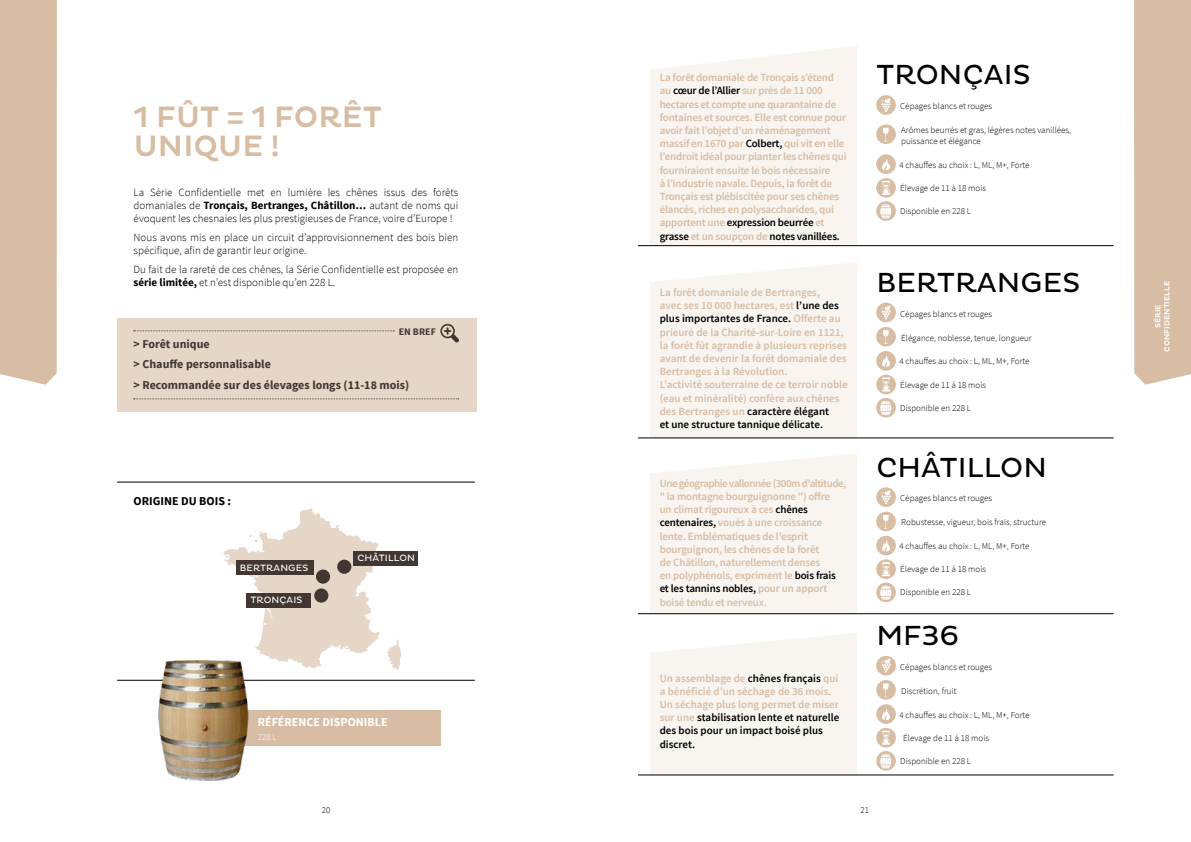
<style>
.page{position:relative;width:1191px;height:842px;background:#fff}
.page>*{position:absolute;margin:0;border:0;box-sizing:border-box;transform-origin:0 0}
.t1{font:500 30px/29px "Pluto";letter-spacing:.005em;color:#d7bda4}
.t2{font:28.1px "Pluto";letter-spacing:.005em;color:#000}
.t3{font:700 12px/20.1px "Source Sans Pro";color:#423731}
.t4{font:700 12px "Source Sans Pro";color:#fff}
.t5{font:700 12px "Source Sans Pro";color:#000}
.t6{font:600 11px/13.2px "Source Sans Pro";letter-spacing:-.015em;color:#d7bda4}
.t7{font:300 11px/13.2px "Source Sans Pro";color:#000}
.t8{font:700 10px "Source Sans Pro";color:#423731}
.t9{font:9.3px "Pluto";letter-spacing:.015em;color:#fff}
.t10{font:300 9px/10.8px "Source Sans Pro";color:#000}
.t11{font:300 9px "Source Sans Pro";color:#fff}
.t12{font:500 7.5px/9px "Pluto";letter-spacing:.005em;color:#fff;text-align:center}
.s1{font-weight:700}
.s2{color:#000}
</style>
<div class="page">
<div style="left:1134px;top:0;width:57px;height:385px;background:#d7bda4"></div>
<div style="left:650px;top:46px;width:207px;height:199px;background:#f8f4ef"></div>
<div style="left:650px;top:262px;width:207px;height:176px;background:#f8f4ef"></div>
<div style="left:650px;top:454px;width:207px;height:159px;background:#f8f4ef"></div>
<svg style="left:650px;top:633px;width:207px;height:142px"></svg>
<div style="left:242px;top:710px;width:198px;height:36px;background:#d7bda4"></div>
<svg style="left:220px;top:508px;width:160px;height:160px"></svg>
<svg style="left:387px;top:639px;width:14px;height:31px"></svg>
<div style="left:337px;top:560px;width:14px;height:14px;background:#423731;border-radius:50%"></div>
<div style="left:316px;top:569px;width:14px;height:15px;background:#423731;border-radius:50%"></div>
<div style="left:314px;top:588px;width:14px;height:15px;background:#423731;border-radius:50%"></div>
<div style="left:354px;top:551px;width:64px;height:14px;background:#423731"></div>
<div style="left:236px;top:561px;width:77px;height:14px;background:#423731"></div>
<div style="left:247px;top:593px;width:64px;height:15px;background:#423731"></div>
<hr style="left:117px;top:482px;width:358px;height:1px;background:#000">
<hr style="left:117px;top:680px;width:358px;height:1px;background:#000">
<div style="left:117px;top:318px;width:360px;height:94px;background:#e6d6c8"></div>
<svg style="left:440px;top:324px;width:19px;height:18px"></svg>
<svg style="left:134px;top:331px;width:260px;height:1px"></svg>
<svg style="left:134px;top:399px;width:325px;height:1px"></svg>
<img style="left:155px;top:652px;width:99px;height:129px">
<div style="left:0;top:0;width:57px;height:385px;background:#d7bda4"></div>
<div style="left:876px;top:95px;width:20px;height:20px;background:#d7bda4;border-radius:50%"></div>
<svg style="left:881px;top:98px;width:9px;height:14px"></svg>
<div style="left:876px;top:124px;width:20px;height:20px;background:#d7bda4;border-radius:50%"></div>
<svg style="left:883px;top:128px;width:6px;height:14px"></svg>
<div style="left:876px;top:154px;width:20px;height:20px;background:#d7bda4;border-radius:50%"></div>
<svg style="left:882px;top:159px;width:8px;height:11px"></svg>
<div style="left:876px;top:178px;width:20px;height:20px;background:#d7bda4;border-radius:50%"></div>
<svg style="left:882px;top:181px;width:8px;height:14px"></svg>
<svg style="left:876px;top:201px;width:20px;height:20px"></svg>
<svg style="left:880px;top:204px;width:11px;height:14px"></svg>
<div style="left:876px;top:303px;width:20px;height:19px;background:#d7bda4;border-radius:50%"></div>
<svg style="left:881px;top:305px;width:9px;height:14px"></svg>
<div style="left:876px;top:327px;width:20px;height:19px;background:#d7bda4;border-radius:50%"></div>
<svg style="left:883px;top:330px;width:6px;height:14px"></svg>
<div style="left:876px;top:351px;width:20px;height:20px;background:#d7bda4;border-radius:50%"></div>
<svg style="left:882px;top:355px;width:8px;height:12px"></svg>
<div style="left:876px;top:375px;width:20px;height:19px;background:#d7bda4;border-radius:50%"></div>
<svg style="left:882px;top:377px;width:8px;height:14px"></svg>
<div style="left:876px;top:398px;width:20px;height:19px;background:#d7bda4;border-radius:50%"></div>
<svg style="left:880px;top:401px;width:11px;height:14px"></svg>
<div style="left:876px;top:487px;width:20px;height:20px;background:#d7bda4;border-radius:50%"></div>
<svg style="left:881px;top:490px;width:9px;height:14px"></svg>
<div style="left:876px;top:512px;width:20px;height:19px;background:#d7bda4;border-radius:50%"></div>
<svg style="left:883px;top:515px;width:6px;height:14px"></svg>
<div style="left:876px;top:536px;width:20px;height:19px;background:#d7bda4;border-radius:50%"></div>
<svg style="left:882px;top:540px;width:8px;height:12px"></svg>
<div style="left:876px;top:559px;width:20px;height:20px;background:#d7bda4;border-radius:50%"></div>
<svg style="left:882px;top:562px;width:8px;height:14px"></svg>
<svg style="left:876px;top:583px;width:20px;height:19px"></svg>
<svg style="left:880px;top:586px;width:11px;height:14px"></svg>
<div style="left:876px;top:656px;width:20px;height:19px;background:#d7bda4;border-radius:50%"></div>
<svg style="left:881px;top:659px;width:9px;height:14px"></svg>
<div style="left:876px;top:680px;width:20px;height:20px;background:#d7bda4;border-radius:50%"></div>
<svg style="left:883px;top:683px;width:6px;height:14px"></svg>
<div style="left:876px;top:704px;width:20px;height:20px;background:#d7bda4;border-radius:50%"></div>
<svg style="left:882px;top:709px;width:8px;height:11px"></svg>
<div style="left:876px;top:728px;width:20px;height:19px;background:#d7bda4;border-radius:50%"></div>
<svg style="left:882px;top:731px;width:8px;height:14px"></svg>
<svg style="left:876px;top:751px;width:20px;height:20px"></svg>
<svg style="left:880px;top:754px;width:11px;height:14px"></svg>
<hr style="left:638px;top:245px;width:475px;height:1px;background:#000">
<hr style="left:638px;top:438px;width:475px;height:1px;background:#000">
<hr style="left:638px;top:613px;width:475px;height:1px;background:#000">
<hr style="left:638px;top:775px;width:475px;height:1px;background:#000">
<h1 class="t1" style="left:134px;top:103px;width:250px">1 FÛT = 1 FORÊT<br>UNIQUE !</h1>
<p class="t7" style="left:134px;top:186px;width:326px;text-align:justify">La Série Confidentielle met en lumière les chênes issus des forêts domaniales de <span class="s1">Tronçais, Bertranges, Châtillon…</span> autant de noms qui évoquent les chesnaies les plus prestigieuses de France, voire d’Europe !</p>
<p class="t7" style="left:134px;top:231px;width:326px">Nous avons mis en place un circuit d’approvisionnement des bois bien spécifique, afin de garantir leur origine.</p>
<p class="t7" style="left:134px;top:263px;width:326px">Du fait de la rareté de ces chênes, la Série Confidentielle est proposée en <span class="s1">série limitée,</span> et n’est disponible qu’en 228 L.</p>
<p class="t8" style="left:399px;top:325px;width:39px">EN BREF</p>
<p class="t3" style="left:134px;top:335px;width:277px">&gt; Forêt unique<br>&gt; Chauffe personnalisable<br>&gt; Recommandée sur des élevages longs (11-18 mois)</p>
<p class="t5" style="left:134px;top:493px;width:99px">ORIGINE DU BOIS :</p>
<p class="t9" style="left:240px;top:562px;width:70px">BERTRANGES</p>
<p class="t9" style="left:250px;top:595px;width:53px">TRONÇAIS</p>
<p class="t9" style="left:357px;top:553px;width:59px">CHÂTILLON</p>
<p class="t4" style="left:258px;top:714px;width:131px">RÉFÉRENCE DISPONIBLE</p>
<p class="t11" style="left:258px;top:731px;width:20px">228 L</p>
<p class="t6" style="left:659px;top:71px;width:188px">La forêt domaniale de Tronçais s’étend au <span class="s2">cœur de l’Allier</span> sur près de 11 000 hectares et compte une quarantaine de fontaines et sources. Elle est connue pour avoir fait l’objet d’un réaménagement massif en 1670 par <span class="s2">Colbert,</span> qui vit en elle l’endroit idéal pour planter les chênes qui fourniraient ensuite le bois nécessaire<br>à l’industrie navale. Depuis, la forêt de Tronçais est plébiscitée pour ses chênes élancés, riches en polysaccharides, qui apportent une <span class="s2">expression beurrée</span> et <span class="s2">grasse</span> et un soupçon de <span class="s2">notes vanillées.</span></p>
<p class="t6" style="left:659px;top:286px;width:190px">La forêt domaniale de Bertranges,<br>avec ses 10 000 hectares, est <span class="s2">l’une des plus importantes de France.</span> Offerte au prieuré de la Charité-sur-Loire en 1121, la forêt fût agrandie à plusieurs reprises avant de devenir la forêt domaniale des Bertranges à la Révolution.<br>L’activité souterraine de ce terroir noble (eau et minéralité) confère aux chênes des Bertranges un <span class="s2">caractère élégant<br>et une structure tannique délicate.</span></p>
<p class="t6" style="left:659px;top:477px;width:188px">Une géographie vallonnée (300m d’altitude, " la montagne bourguignonne ") offre<br>un climat rigoureux à ces <span class="s2">chênes centenaires,</span> voués à une croissance lente. Emblématiques de l’esprit bourguignon, les chênes de la forêt<br>de Châtillon, naturellement denses<br>en polyphénols, expriment le <span class="s2">bois frais et les tannins nobles,</span> pour un apport boisé tendu et nerveux.</p>
<p class="t6" style="left:659px;top:672px;width:181px">Un assemblage de <span class="s2">chênes français</span> qui a bénéficié d’un séchage de 36 mois.<br>Un séchage plus long permet de miser sur une <span class="s2">stabilisation lente et naturelle des bois pour un impact boisé plus discret.</span></p>
<h2 class="t2" style="left:876px;top:59px;width:156px">TRONÇAIS</h2>
<p class="t10" style="left:900px;top:101px;width:93px">Cépages blancs et rouges</p>
<p class="t10" style="left:901px;top:125px;width:171px">Arômes beurrés et gras, légères notes vanillées, puissance et élégance</p>
<p class="t10" style="left:899px;top:159px;width:132px">4 chauffes au choix : L, ML, M+, Forte</p>
<p class="t10" style="left:900px;top:183px;width:87px">Élevage de 11 à 18 mois</p>
<p class="t10" style="left:900px;top:206px;width:72px">Disponible en 228 L</p>
<h2 class="t2" style="left:876px;top:266px;width:205px">BERTRANGES</h2>
<p class="t10" style="left:900px;top:308px;width:93px">Cépages blancs et rouges</p>
<p class="t10" style="left:901px;top:332px;width:132px">Élégance, noblesse, tenue, longueur</p>
<p class="t10" style="left:899px;top:356px;width:132px">4 chauffes au choix : L, ML, M+, Forte</p>
<p class="t10" style="left:900px;top:379px;width:87px">Élevage de 11 à 18 mois</p>
<p class="t10" style="left:900px;top:402px;width:72px">Disponible en 228 L</p>
<h2 class="t2" style="left:876px;top:451px;width:172px">CHÂTILLON</h2>
<p class="t10" style="left:900px;top:493px;width:93px">Cépages blancs et rouges</p>
<p class="t10" style="left:901px;top:517px;width:146px">Robustesse, vigueur, bois frais, structure</p>
<p class="t10" style="left:899px;top:541px;width:132px">4 chauffes au choix : L, ML, M+, Forte</p>
<p class="t10" style="left:900px;top:564px;width:87px">Élevage de 11 à 18 mois</p>
<p class="t10" style="left:900px;top:587px;width:72px">Disponible en 228 L</p>
<h2 class="t2" style="left:876px;top:620px;width:84px">MF36</h2>
<p class="t10" style="left:900px;top:661px;width:93px">Cépages blancs et rouges</p>
<p class="t10" style="left:901px;top:686px;width:57px">Discrétion, fruit</p>
<p class="t10" style="left:899px;top:709px;width:132px">4 chauffes au choix : L, ML, M+, Forte</p>
<p class="t10" style="left:903px;top:732px;width:87px">Élevage de 11 à 18 mois</p>
<p class="t10" style="left:900px;top:755px;width:72px">Disponible en 228 L</p>
<p class="t10" style="left:322px;top:804px;width:10px">20</p>
<p class="t10" style="left:860px;top:804px;width:10px">21</p>
<p class="t12" style="left:1153px;top:352px;width:72px;rotate:-90deg">SÉRIE<br>CONFIDENTIELLE</p>
</div>
